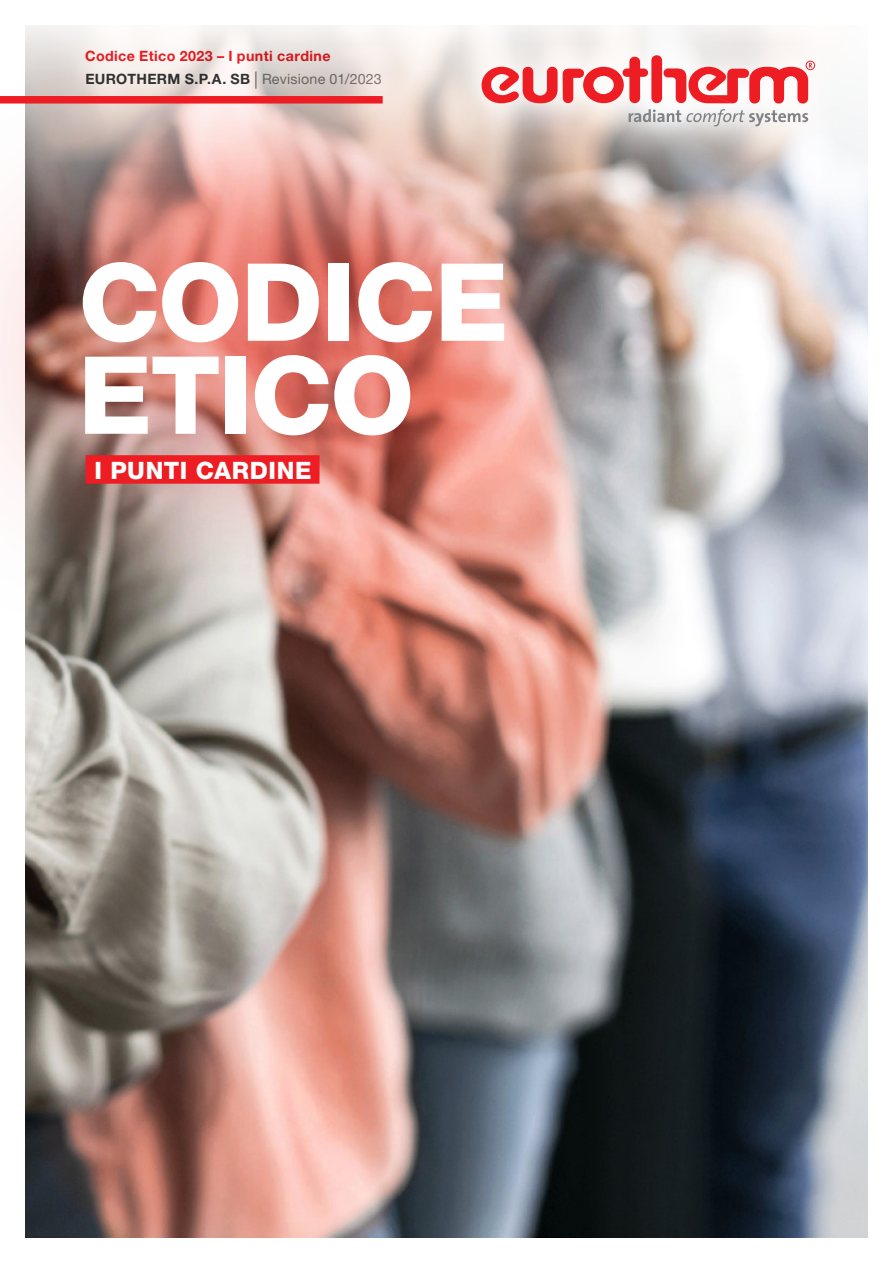
<style>
.page{position:relative;width:893px;height:1263px;background:#fff}
.page>*{position:absolute;margin:0;border:0;box-sizing:border-box;transform-origin:0 0}
.t1{font:800 108px/93px "Helvetica Neue LT Pro";letter-spacing:-.02em;color:#fff}
.t2{font:800 24px "Helvetica Neue LT Pro";letter-spacing:.025em;color:#fff}
.t3{font:700 14.25px/22.5px "Helvetica Neue LT Pro";letter-spacing:.025em;color:#ee1d23}
.s1{color:#333638}
.s2{font-weight:300;font-size:17.1px;color:#333638}
.s3{font-weight:400;color:#808285}
</style>
<div class="page">
<img style="left:26px;top:26px;width:841px;height:1211px">
<img style="left:0;top:68px;width:686px;height:560px">
<div style="left:86px;top:455px;width:234px;height:29px;background:#ee1d23"></div>
<div style="left:0;top:96px;width:383px;height:8px;background:#ee1d23"></div>
<svg style="left:443px;top:25px;width:410px;height:139px"></svg>
<svg style="left:482px;top:55px;width:330px;height:71px"></svg>
<div style="left:806px;top:61px;width:9px;height:9px;border:1px solid #ee1d23;border-radius:50%"></div>
<p class="t3" style="left:85px;top:45px;width:298px">Codice Etico 2023 – I punti cardine<br><span class="s1">EUROTHERM S.P.A. SB</span> <span class="s2">|</span> <span class="s3">Revisione 01/2023</span></p>
<h1 class="t1" style="left:78px;top:256px;width:432px">CODICE<br>ETICO</h1>
<h2 class="t2" style="left:94px;top:456px;width:219px">I PUNTI CARDINE</h2>
</div>
